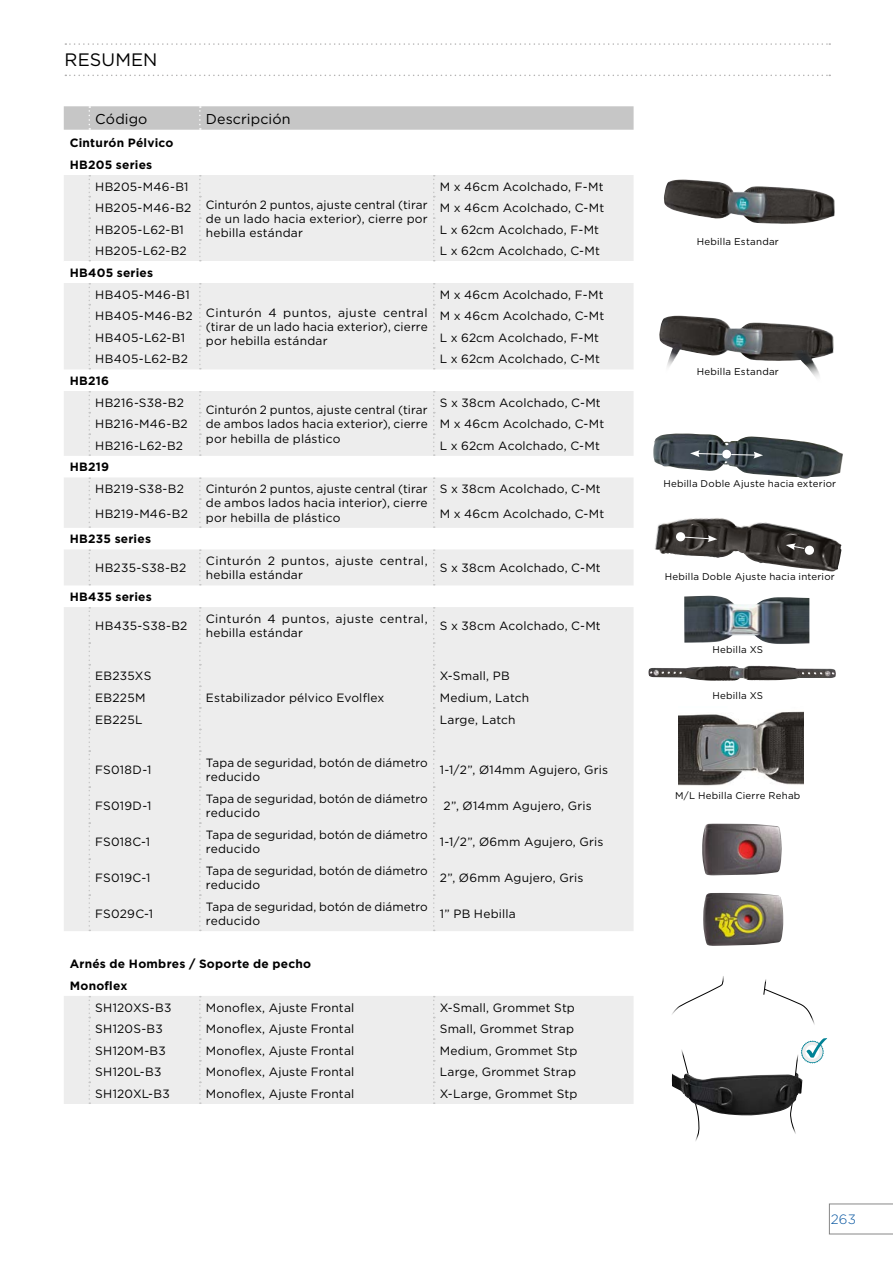
<style>
.page{position:relative;width:893px;height:1263px;background:#fff}
.page>*{position:absolute;margin:0;border:0;box-sizing:border-box;transform-origin:0 0}
.t1{font:18px "Gotham";letter-spacing:.005em;color:#000}
.t2{font:14.25px "Gotham";letter-spacing:.005em;color:#000}
.t3{font:300 13.5px "Gotham";color:#0755a0}
.t4{font:12px/14.4px "Gotham";letter-spacing:.015em;color:#000}
.t5{font:700 12px/21.6px "Gotham";letter-spacing:.02em;color:#000}
.t6{font:9.75px "Gotham";letter-spacing:.025em;color:#000}
</style>
<div class="page">
<svg style="left:65px;top:43px;width:765px;height:2px"></svg>
<svg style="left:65px;top:75px;width:765px;height:1px"></svg>
<svg style="left:829px;top:1204px;width:64px;height:30px"></svg>
<svg style="left:64px;top:175px;width:570px;height:929px;fill:#ededed"></svg>
<div style="left:64px;top:261px;width:570px;height:22px;background:#fff"></div>
<svg style="left:89px;top:175px;width:1px;height:86px"></svg>
<svg style="left:199px;top:175px;width:2px;height:86px"></svg>
<svg style="left:433px;top:175px;width:2px;height:86px"></svg>
<svg style="left:89px;top:283px;width:1px;height:86px"></svg>
<svg style="left:199px;top:283px;width:2px;height:86px"></svg>
<svg style="left:433px;top:283px;width:2px;height:86px"></svg>
<svg style="left:89px;top:391px;width:1px;height:65px"></svg>
<svg style="left:199px;top:391px;width:2px;height:65px"></svg>
<svg style="left:433px;top:391px;width:2px;height:65px"></svg>
<svg style="left:89px;top:477px;width:1px;height:51px"></svg>
<svg style="left:199px;top:477px;width:2px;height:51px"></svg>
<svg style="left:433px;top:477px;width:2px;height:51px"></svg>
<svg style="left:89px;top:549px;width:1px;height:36px"></svg>
<svg style="left:199px;top:549px;width:2px;height:36px"></svg>
<svg style="left:433px;top:549px;width:2px;height:36px"></svg>
<svg style="left:89px;top:607px;width:1px;height:324px"></svg>
<svg style="left:199px;top:607px;width:2px;height:324px"></svg>
<svg style="left:433px;top:607px;width:2px;height:324px"></svg>
<svg style="left:89px;top:996px;width:1px;height:108px"></svg>
<svg style="left:199px;top:996px;width:2px;height:108px"></svg>
<svg style="left:433px;top:996px;width:2px;height:108px"></svg>
<svg style="left:64px;top:106px;width:570px;height:24px;background:#c7c7c7"></svg>
<img style="left:664px;top:179px;width:171px;height:45px">
<img style="left:659px;top:316px;width:175px;height:45px">
<svg style="left:797px;top:357px;width:37px;height:20px"></svg>
<svg style="left:659px;top:346px;width:29px;height:21px"></svg>
<img style="left:655px;top:518px;width:65px;height:36px">
<svg style="left:786px;top:543px;width:19px;height:7px"></svg>
<svg style="left:804px;top:545px;width:10px;height:10px"></svg>
<svg style="left:684px;top:535px;width:33px;height:7px"></svg>
<div style="left:676px;top:532px;width:9px;height:9px;background:#fff;border-radius:50%"></div>
<img style="left:653px;top:433px;width:190px;height:46px">
<svg style="left:730px;top:452px;width:33px;height:6px"></svg>
<div style="left:722px;top:450px;width:9px;height:9px;background:#fff;border-radius:50%"></div>
<svg style="left:690px;top:450px;width:33px;height:7px"></svg>
<img style="left:684px;top:596px;width:125px;height:48px">
<img style="left:678px;top:711px;width:125px;height:75px">
<img style="left:702px;top:823px;width:80px;height:52px">
<img style="left:703px;top:893px;width:80px;height:53px">
<img style="left:648px;top:666px;width:110px;height:15px">
<svg style="left:790px;top:1115px;width:4px;height:12px"></svg>
<svg style="left:682px;top:1055px;width:18px;height:79px"></svg>
<img style="left:672px;top:1073px;width:130px;height:42px">
<svg style="left:763px;top:979px;width:52px;height:46px"></svg>
<svg style="left:672px;top:976px;width:52px;height:39px"></svg>
<svg style="left:795px;top:1038px;width:32px;height:38px"></svg>
<h1 class="t1" style="left:65px;top:48px;width:94px">RESUMEN</h1>
<p class="t2" style="left:95px;top:110px;width:54px">Código</p>
<p class="t2" style="left:206px;top:110px;width:86px">Descripción</p>
<p class="t5" style="left:70px;top:132px;width:105px">Cinturón Pélvico<br>HB205 series</p>
<p class="t4" style="left:95px;top:179px;width:95px">HB205-M46-B1</p>
<p class="t4" style="left:440px;top:179px;width:165px">M x 46cm Acolchado, F-Mt</p>
<p class="t4" style="left:206px;top:197px;width:223px;text-align:justify">Cinturón 2 puntos, ajuste central (tirar de un lado hacia exterior), cierre por hebilla estándar</p>
<p class="t4" style="left:95px;top:201px;width:98px">HB205-M46-B2</p>
<p class="t4" style="left:440px;top:201px;width:166px">M x 46cm Acolchado, C-Mt</p>
<p class="t4" style="left:95px;top:222px;width:90px">HB205-L62-B1</p>
<p class="t4" style="left:440px;top:222px;width:161px">L x 62cm Acolchado, F-Mt</p>
<p class="t4" style="left:95px;top:244px;width:93px">HB205-L62-B2</p>
<p class="t4" style="left:440px;top:244px;width:162px">L x 62cm Acolchado, C-Mt</p>
<p class="t5" style="left:70px;top:262px;width:85px">HB405 series</p>
<p class="t4" style="left:95px;top:287px;width:96px">HB405-M46-B1</p>
<p class="t4" style="left:206px;top:305px;width:223px;text-align:justify">Cinturón 4 puntos, ajuste central (tirar de un lado hacia exterior), cierre por hebilla estándar</p>
<p class="t4" style="left:440px;top:287px;width:165px">M x 46cm Acolchado, F-Mt</p>
<p class="t4" style="left:95px;top:309px;width:99px">HB405-M46-B2</p>
<p class="t4" style="left:440px;top:309px;width:166px">M x 46cm Acolchado, C-Mt</p>
<p class="t4" style="left:95px;top:330px;width:91px">HB405-L62-B1</p>
<p class="t4" style="left:440px;top:330px;width:161px">L x 62cm Acolchado, F-Mt</p>
<p class="t4" style="left:95px;top:352px;width:94px">HB405-L62-B2</p>
<p class="t4" style="left:440px;top:352px;width:162px">L x 62cm Acolchado, C-Mt</p>
<p class="t5" style="left:70px;top:370px;width:41px">HB216</p>
<p class="t4" style="left:95px;top:395px;width:90px">HB216-S38-B2</p>
<p class="t4" style="left:206px;top:402px;width:223px;text-align:justify">Cinturón 2 puntos, ajuste central (tirar de ambos lados hacia exterior), cierre por hebilla de plástico</p>
<p class="t4" style="left:440px;top:395px;width:163px">S x 38cm Acolchado, C-Mt</p>
<p class="t4" style="left:95px;top:417px;width:94px">HB216-M46-B2</p>
<p class="t4" style="left:440px;top:417px;width:166px">M x 46cm Acolchado, C-Mt</p>
<p class="t4" style="left:95px;top:438px;width:89px">HB216-L62-B2</p>
<p class="t4" style="left:440px;top:438px;width:162px">L x 62cm Acolchado, C-Mt</p>
<p class="t5" style="left:70px;top:456px;width:41px">HB219</p>
<p class="t4" style="left:95px;top:481px;width:90px">HB219-S38-B2</p>
<p class="t4" style="left:206px;top:481px;width:223px;text-align:justify">Cinturón 2 puntos, ajuste central (tirar de ambos lados hacia interior), cierre por hebilla de plástico</p>
<p class="t4" style="left:440px;top:481px;width:163px">S x 38cm Acolchado, C-Mt</p>
<p class="t4" style="left:95px;top:507px;width:94px">HB219-M46-B2</p>
<p class="t4" style="left:440px;top:507px;width:166px">M x 46cm Acolchado, C-Mt</p>
<p class="t5" style="left:70px;top:528px;width:83px">HB235 series</p>
<p class="t4" style="left:95px;top:561px;width:93px">HB235-S38-B2</p>
<p class="t4" style="left:206px;top:553px;width:223px">Cinturón 2 puntos, ajuste central, hebilla estándar</p>
<p class="t4" style="left:440px;top:561px;width:163px">S x 38cm Acolchado, C-Mt</p>
<p class="t5" style="left:70px;top:586px;width:84px">HB435 series</p>
<p class="t4" style="left:95px;top:618px;width:94px">HB435-S38-B2</p>
<p class="t4" style="left:206px;top:611px;width:223px">Cinturón 4 puntos, ajuste central, hebilla estándar</p>
<p class="t4" style="left:440px;top:618px;width:163px">S x 38cm Acolchado, C-Mt</p>
<p class="t4" style="left:95px;top:669px;width:58px">EB235XS</p>
<p class="t4" style="left:206px;top:690px;width:180px">Estabilizador pélvico Evolflex</p>
<p class="t4" style="left:440px;top:669px;width:71px">X-Small, PB</p>
<p class="t4" style="left:95px;top:690px;width:52px">EB225M</p>
<p class="t4" style="left:440px;top:690px;width:91px">Medium, Latch</p>
<p class="t4" style="left:95px;top:712px;width:49px">EB225L</p>
<p class="t4" style="left:440px;top:712px;width:77px">Large, Latch</p>
<p class="t4" style="left:95px;top:762px;width:58px">FS018D-1</p>
<p class="t4" style="left:206px;top:755px;width:223px">Tapa de seguridad, botón de diámetro reducido</p>
<p class="t4" style="left:440px;top:762px;width:170px">1-1/2”, Ø14mm Agujero, Gris</p>
<p class="t4" style="left:95px;top:798px;width:58px">FS019D-1</p>
<p class="t4" style="left:206px;top:791px;width:223px">Tapa de seguridad, botón de diámetro reducido</p>
<p class="t4" style="left:443px;top:798px;width:150px">2”, Ø14mm Agujero, Gris</p>
<p class="t4" style="left:95px;top:834px;width:56px">FS018C-1</p>
<p class="t4" style="left:206px;top:827px;width:223px">Tapa de seguridad, botón de diámetro reducido</p>
<p class="t4" style="left:440px;top:834px;width:165px">1-1/2”, Ø6mm Agujero, Gris</p>
<p class="t4" style="left:95px;top:870px;width:57px">FS019C-1</p>
<p class="t4" style="left:206px;top:863px;width:223px">Tapa de seguridad, botón de diámetro reducido</p>
<p class="t4" style="left:440px;top:870px;width:145px">2”, Ø6mm Agujero, Gris</p>
<p class="t4" style="left:95px;top:906px;width:59px">FS029C-1</p>
<p class="t4" style="left:206px;top:899px;width:223px">Tapa de seguridad, botón de diámetro reducido</p>
<p class="t4" style="left:440px;top:906px;width:77px">1” PB Hebilla</p>
<p class="t5" style="left:70px;top:953px;width:243px">Arnés de Hombres / Soporte de pecho<br>Monoflex</p>
<p class="t4" style="left:95px;top:1000px;width:78px">SH120XS-B3</p>
<p class="t4" style="left:206px;top:1000px;width:150px">Monoflex, Ajuste Frontal</p>
<p class="t4" style="left:440px;top:1000px;width:137px">X-Small, Grommet Stp</p>
<p class="t4" style="left:95px;top:1021px;width:69px">SH120S-B3</p>
<p class="t4" style="left:206px;top:1021px;width:150px">Monoflex, Ajuste Frontal</p>
<p class="t4" style="left:440px;top:1021px;width:136px">Small, Grommet Strap</p>
<p class="t4" style="left:95px;top:1043px;width:72px">SH120M-B3</p>
<p class="t4" style="left:206px;top:1043px;width:150px">Monoflex, Ajuste Frontal</p>
<p class="t4" style="left:440px;top:1043px;width:139px">Medium, Grommet Stp</p>
<p class="t4" style="left:95px;top:1065px;width:68px">SH120L-B3</p>
<p class="t4" style="left:206px;top:1065px;width:150px">Monoflex, Ajuste Frontal</p>
<p class="t4" style="left:440px;top:1065px;width:138px">Large, Grommet Strap</p>
<p class="t4" style="left:95px;top:1086px;width:76px">SH120XL-B3</p>
<p class="t4" style="left:206px;top:1086px;width:150px">Monoflex, Ajuste Frontal</p>
<p class="t4" style="left:440px;top:1086px;width:139px">X-Large, Grommet Stp</p>
<p class="t6" style="left:697px;top:235px;width:84px">Hebilla Estandar</p>
<p class="t6" style="left:697px;top:365px;width:84px">Hebilla Estandar</p>
<p class="t6" style="left:663px;top:477px;width:174px">Hebilla Doble Ajuste hacia exterior</p>
<p class="t6" style="left:665px;top:570px;width:172px">Hebilla Doble Ajuste hacia interior</p>
<p class="t6" style="left:712px;top:643px;width:52px">Hebilla XS</p>
<p class="t6" style="left:712px;top:690px;width:52px">Hebilla XS</p>
<p class="t6" style="left:675px;top:789px;width:127px">M/L Hebilla Cierre Rehab</p>
<p class="t3" style="left:831px;top:1211px;width:27px">263</p>
</div>
